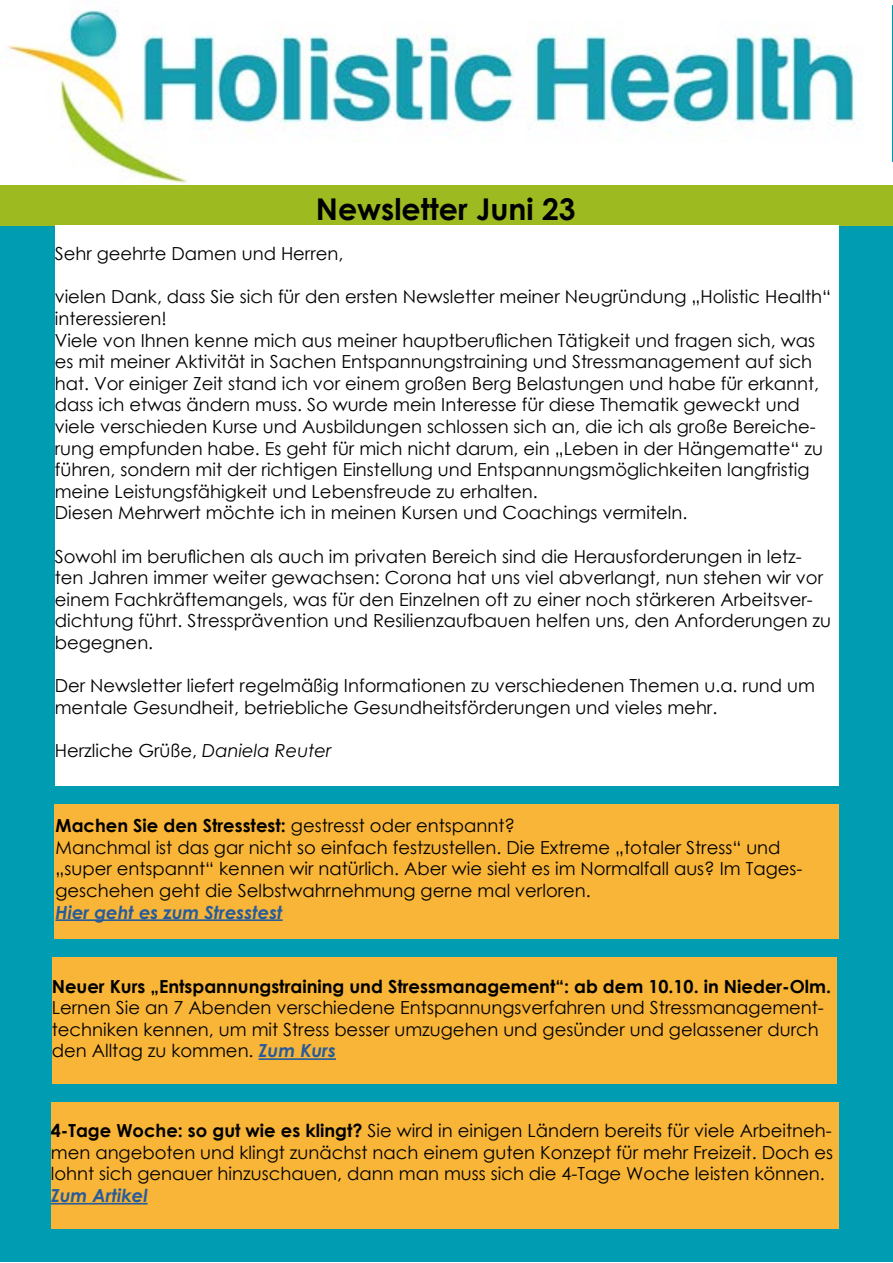
<style>
.page{position:relative;width:893px;height:1263px;background:#fff}
.page>*{position:absolute;margin:0;border:0;box-sizing:border-box;transform-origin:0 0}
.t1{font:700 30px "Century Gothic";color:#000}
.t2{font:18px/21.6px "Century Gothic";color:#000}
.t3{font:700 18px "Century Gothic";color:#000}
.t4{font:italic 700 18px "Century Gothic";color:#275b9b}
.s1{font-style:italic}
.s2{font-weight:700}
.s3{font-weight:700;font-style:italic;color:#275b9b}
</style>
<div class="page">
<div style="left:0;top:5px;width:892px;height:1257px;background:#009cb1"></div>
<div style="left:0;top:183px;width:893px;height:42px;background:#9dba21"></div>
<img style="left:1px;top:5px;width:876px;height:180px">
<div style="left:55px;top:225px;width:783px;height:561px;background:#fff"></div>
<div style="left:54px;top:804px;width:784px;height:135px;background:#f8b537"></div>
<hr style="left:56px;top:919px;width:227px;height:2px;background:#275b9b">
<div style="left:52px;top:957px;width:785px;height:127px;background:#f8b537"></div>
<hr style="left:259px;top:1058px;width:77px;height:2px;background:#275b9b">
<div style="left:51px;top:1102px;width:787px;height:126px;background:#f8b537"></div>
<hr style="left:51px;top:1203px;width:97px;height:1px;background:#275b9b">
<div style="left:838px;top:162px;width:55px;height:23px;background:#fff"></div>
<h1 class="t1" style="left:316px;top:187px;width:261px">Newsletter Juni 23</h1>
<p class="t2" style="left:55px;top:243px;width:290px">Sehr geehrte Damen und Herren,</p>
<p class="t2" style="left:55px;top:286px;width:778px">vielen Dank, dass Sie sich für den ersten Newsletter meiner Neugründung „Holistic Health“ interessieren!<br>Viele von Ihnen kenne mich aus meiner hauptberuflichen Tätigkeit und fragen sich, was es mit meiner Aktivität in Sachen Entspannungstraining und Stressmanagement auf sich hat. Vor einiger Zeit stand ich vor einem großen Berg Belastungen und habe für erkannt, dass ich etwas ändern muss. So wurde mein Interesse für diese Thematik geweckt und viele verschieden Kurse und Ausbildungen schlossen sich an, die ich als große Bereiche&shy;rung empfunden habe. Es geht für mich nicht darum, ein „Leben in der Hängematte“ zu führen, sondern mit der richtigen Einstellung und Entspannungsmöglichkeiten langfristig meine Leistungsfähigkeit und Lebensfreude zu erhalten.<br>Diesen Mehrwert möchte ich in meinen Kursen und Coachings vermiteln.</p>
<p class="t2" style="left:55px;top:545px;width:778px">Sowohl im beruflichen als auch im privaten Bereich sind die Herausforderungen in letz&shy;ten Jahren immer weiter gewachsen: Corona hat uns viel abverlangt, nun stehen wir vor einem Fachkräftemangels, was für den Einzelnen oft zu einer noch stärkeren Arbeitsver&shy;dichtung führt. Stressprävention und Resilienzaufbauen helfen uns, den Anforderungen zu begegnen.</p>
<p class="t2" style="left:55px;top:675px;width:762px">Der Newsletter liefert regelmäßig Informationen zu verschiedenen Themen u.a. rund um mentale Gesundheit, betriebliche Gesundheitsförderungen und vieles mehr.</p>
<p class="t2" style="left:55px;top:739px;width:278px">Herzliche Grüße, <span class="s1">Daniela Reuter</span></p>
<p class="t2" style="left:56px;top:814px;width:748px"><span class="s2">Machen Sie den Stresstest:</span> gestresst oder entspannt?<br>Manchmal ist das gar nicht so einfach festzustellen. Die Extreme „totaler Stress“ und „super entspannt“ kennen wir natürlich. Aber wie sieht es im Normalfall aus? Im Tages&shy;geschehen geht die Selbstwahrnehmung gerne mal verloren.</p>
<p class="t4" style="left:56px;top:898px;width:229px">Hier geht es zum Stresstest</p>
<p class="t3" style="left:52px;top:972px;width:781px">Neuer Kurs „Entspannungstraining und Stressmanagement“: ab dem 10.10. in Nieder-Olm.</p>
<p class="t2" style="left:52px;top:997px;width:774px">Lernen Sie an 7 Abenden verschiedene Entspannungsverfahren und Stressmanagement&shy;techniken kennen, um mit Stress besser umzugehen und gesünder und gelassener durch den Alltag zu kommen. <span class="s3">Zum Kurs</span></p>
<p class="t2" style="left:51px;top:1120px;width:784px;text-align:justify"><span class="s2">4-Tage Woche: so gut wie es klingt?</span> Sie wird in einigen Ländern bereits für viele Arbeitneh&shy;men angeboten und klingt zunächst nach einem guten Konzept für mehr Freizeit. Doch es lohnt sich genauer hinzuschauen, dann man muss sich die 4-Tage Woche leisten können.</p>
<p class="t4" style="left:51px;top:1182px;width:98px">Zum Artikel</p>
</div>
